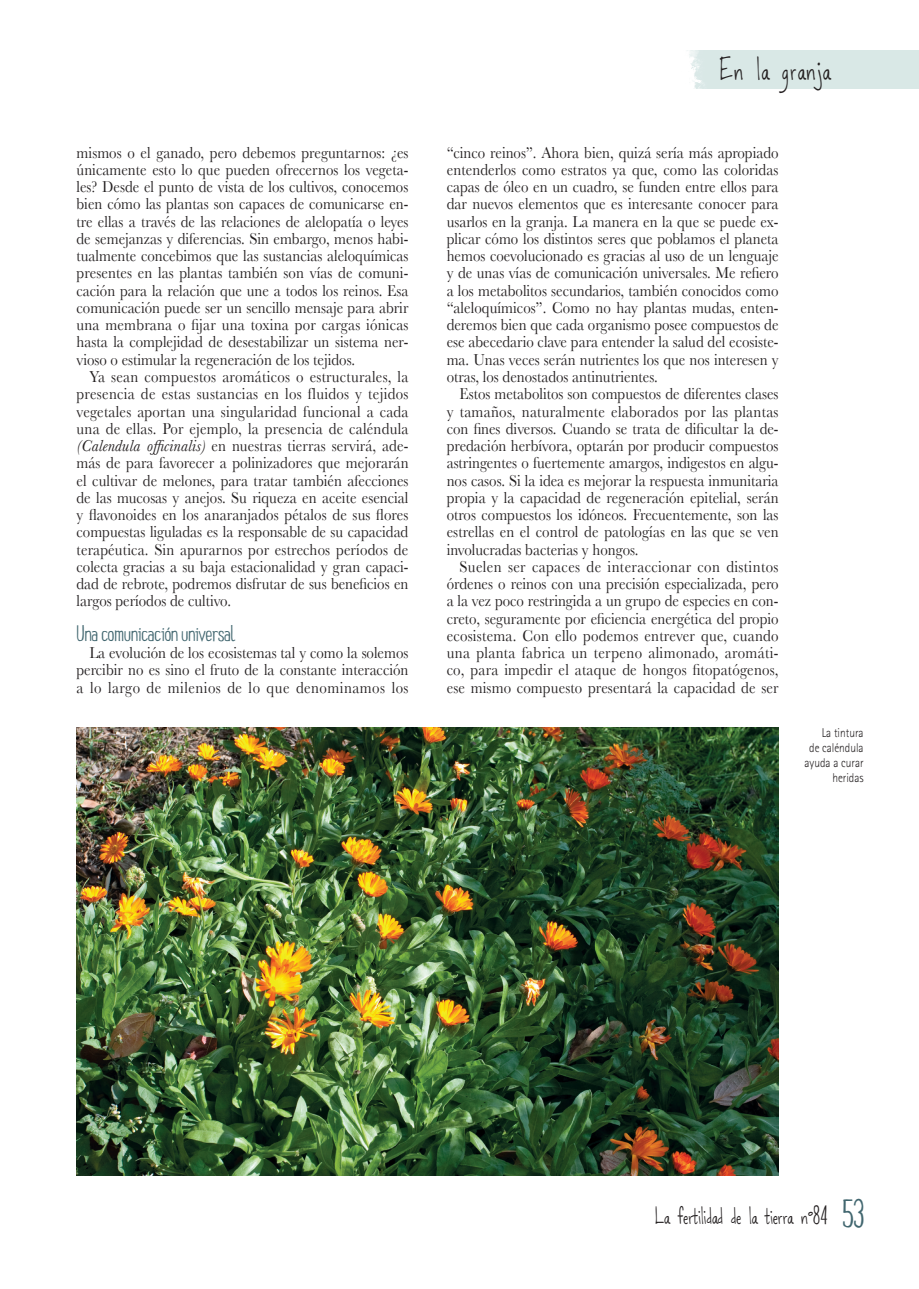
<style>
.page{position:relative;width:919px;height:1289px;background:#fff}
.page>*{position:absolute;margin:0;border:0;box-sizing:border-box;transform-origin:0 0}
.Ladillo_1{font:25.5px "Pichi";letter-spacing:-.005em;color:#41666f}
.t1{font:24px "Dancinginthe Minefields";letter-spacing:.075em;color:#231f20;scale:.8 1}
.t2{font:18px "Dancinginthe Minefields";letter-spacing:.005em;color:#231f20;scale:.8 1}
.Texto_básico{font:16.5px/17.2px "Baskerville";color:#231f20;text-align:justify;scale:.9 1}
.Primer_párrafo{font:16.5px/17.2px "Baskerville";color:#231f20;text-align:justify;scale:.9 1}
.Pie_de_foto{font:300 12.75px/15px "Rotis Sans Serif 45";color:#231f20;text-align:right;scale:.89 1}
.s1{font-style:italic}
.s2{font-family:"Pichi";font-size:30px}
.s3{font-family:"Pichi";font-size:45px;color:#41666f}
</style>
<div class="page">
<img style="left:77px;top:727px;width:701px;height:448px">
<p class="Primer_párrafo" style="left:77px;top:143px;width:370px">mismos o el ganado, pero debemos preguntarnos: ¿es únicamente esto lo que pueden ofrecernos los vegeta&shy;les? Desde el punto de vista de los cultivos, conocemos bien cómo las plantas son capaces de comunicarse en&shy;tre ellas a través de las relaciones de alelopatía o leyes de semejanzas y diferencias. Sin embargo, menos habi&shy;tualmente concebimos que las sustancias aleloquímicas presentes en las plantas también son vías de comuni&shy;cación para la relación que une a todos los reinos. Esa comunicación puede ser un sencillo mensaje para abrir una membrana o fijar una toxina por cargas iónicas hasta la complejidad de desestabilizar un sistema ner&shy;vioso o estimular la regeneración de los tejidos.</p>
<p class="Texto_básico" style="left:77px;top:368px;width:370px;text-indent:13px">Ya sean compuestos aromáticos o estructurales, la presencia de estas sustancias en los fluidos y tejidos vegetales aportan una singularidad funcional a cada una de ellas. Por ejemplo, la presencia de caléndula <span class="s1">(Calendula officinalis)</span> en nuestras tierras servirá, ade&shy;más de para favorecer a polinizadores que mejorarán el cultivar de melones, para tratar también afecciones de las mucosas y anejos. Su riqueza en aceite esencial y flavonoides en los anaranjados pétalos de sus flores compuestas liguladas es la responsable de su capacidad terapéutica. Sin apurarnos por estrechos períodos de colecta gracias a su baja estacionalidad y gran capaci&shy;dad de rebrote, podremos disfrutar de sus beneficios en largos períodos de cultivo.</p>
<p class="Ladillo_1" style="left:77px;top:614px;width:161px">Una comunicación universal</p>
<p class="Texto_básico" style="left:77px;top:644px;width:370px;text-indent:13px">La evolución de los ecosistemas tal y como la solemos percibir no es sino el fruto de la constante interacción a lo largo de milenios de lo que denominamos los</p>
<h2 class="t1" style="left:719px;top:58px;width:139px">En la granja</h2>
<p class="Texto_básico" style="left:446px;top:143px;width:370px">“cinco reinos”. Ahora bien, quizá sería más apropiado entenderlos como estratos ya que, como las coloridas capas de óleo en un cuadro, se funden entre ellos para dar nuevos elementos que es interesante conocer para usarlos en la granja. La manera en la que se puede ex&shy;plicar cómo los distintos seres que poblamos el planeta hemos coevolucionado es gracias al uso de un lenguaje y de unas vías de comunicación universales. Me refiero a los metabolitos secundarios, también conocidos como “aleloquímicos”. Como no hay plantas mudas, enten&shy;deremos bien que cada organismo posee compuestos de ese abecedario clave para entender la salud del ecosiste&shy;ma. Unas veces serán nutrientes los que nos interesen y otras, los denostados antinutrientes.</p>
<p class="Texto_básico" style="left:446px;top:385px;width:370px;text-indent:13px">Estos metabolitos son compuestos de diferentes clases y tamaños, naturalmente elaborados por las plantas con fines diversos. Cuando se trata de dificultar la de&shy;predación herbívora, optarán por producir compuestos astringentes o fuertemente amargos, indigestos en algu&shy;nos casos. Si la idea es mejorar la respuesta inmunitaria propia y la capacidad de regeneración epitelial, serán otros compuestos los idóneos. Frecuentemente, son las estrellas en el control de patologías en las que se ven involucradas bacterias y hongos.</p>
<p class="Texto_básico" style="left:446px;top:557px;width:370px;text-indent:13px">Suelen ser capaces de interaccionar con distintos órdenes o reinos con una precisión especializada, pero a la vez poco restringida a un grupo de especies en con&shy;creto, seguramente por eficiencia energética del propio ecosistema. Con ello podemos entrever que, cuando una planta fabrica un terpeno alimonado, aromáti&shy;co, para impedir el ataque de hongos fitopatógenos, ese mismo compuesto presentará la capacidad de ser</p>
<p class="Pie_de_foto" style="left:804px;top:725px;width:68px">La tintura<br>de caléndula ayuda a curar heridas</p>
<p class="t2" style="left:655px;top:1207px;width:262px">La fertilidad de la tierra n˚<span class="s2">84</span> <span class="s3">53</span></p>
</div>
